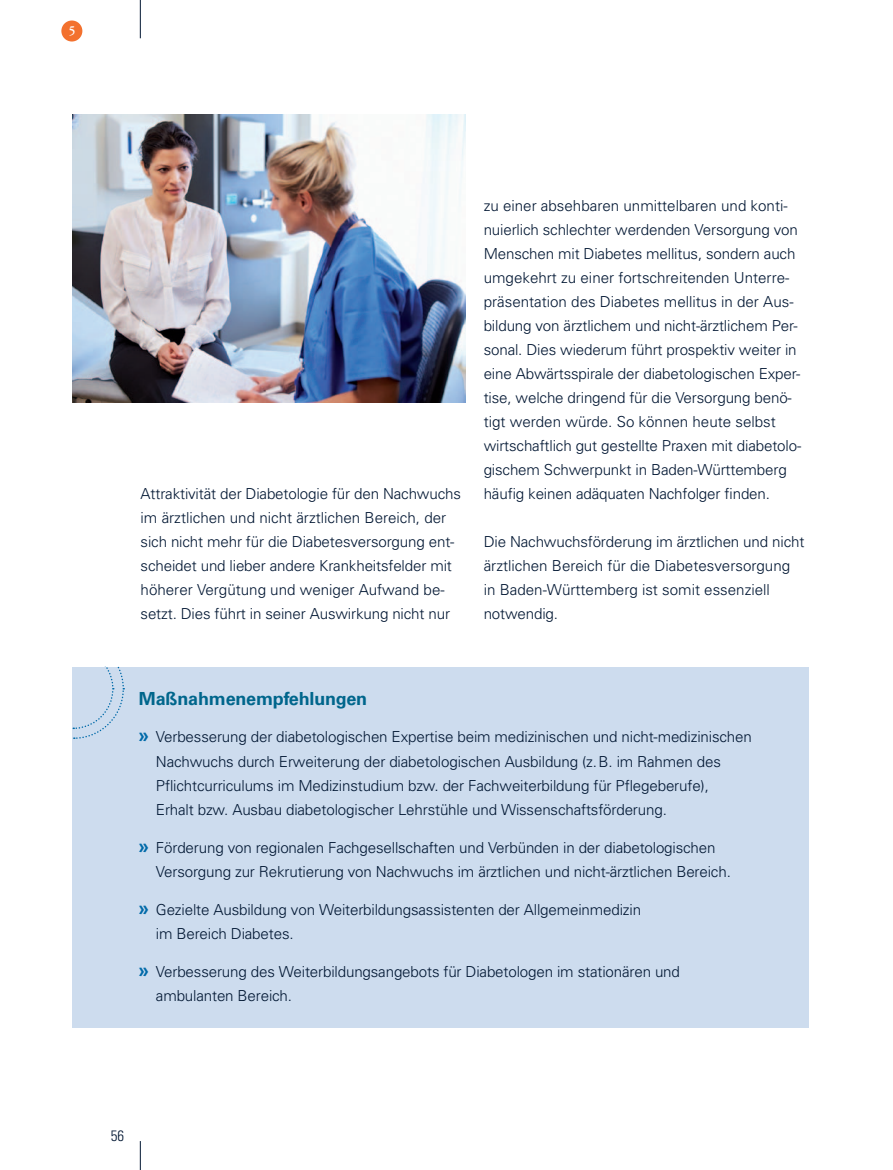
<style>
.page{position:relative;width:893px;height:1170px;background:#fff}
.page>*{position:absolute;margin:0;border:0;box-sizing:border-box;transform-origin:0 0}
.t1{font:700 18px "Univers CE";letter-spacing:-.01em;color:#00668c}
.t2{font:300 15.15px/24px "Univers";letter-spacing:-.01em;color:#001632}
.t3{font:300 condensed 15px "Univers";color:#001632}
.t4{font:500 13.8px "Garamont Amsterdam BQ";color:#fff}
.s1{font-family:"Vista Sans";font-weight:700;font-size:19.5px;color:#006aa9}
</style>
<div class="page">
<div style="left:72px;top:667px;width:736px;height:360px;background:#cddcee"></div>
<svg style="left:72px;top:667px;width:53px;height:72px"></svg>
<img style="left:72px;top:115px;width:394px;height:287px">
<svg style="left:140px;top:1141px;width:1px;height:28px"></svg>
<hr style="left:140px;top:0;width:1px;height:38px;background:#001632">
<div style="left:61px;top:20px;width:21px;height:22px;background:#f3712e;border-radius:50%"></div>
<p class="t4" style="left:69px;top:22px;width:8px">5</p>
<p class="t2" style="left:141px;top:481px;width:322px">Attraktivität der Diabetologie für den Nachwuchs im ärztlichen und nicht ärztlichen Bereich, der sich nicht mehr für die Diabetesversorgung ent&shy;scheidet und lieber andere Krankheitsfelder mit höherer Vergütung und weniger Aufwand be&shy;setzt. Dies führt in seiner Auswirkung nicht nur</p>
<p class="t2" style="left:484px;top:193px;width:319px">zu einer absehbaren unmittelbaren und konti&shy;nuierlich schlechter werdenden Versorgung von Menschen mit Diabetes mellitus, sondern auch umgekehrt zu einer fortschreitenden Unterre&shy;präsentation des Diabetes mellitus in der Aus&shy;bildung von ärztlichem und nicht-ärztlichem Per&shy;sonal. Dies wiederum führt prospektiv weiter in eine Abwärtsspirale der diabetologischen Exper&shy;tise, welche dringend für die Versorgung benö&shy;tigt werden würde. So können heute selbst wirtschaftlich gut gestellte Praxen mit diabetolo&shy;gischem Schwerpunkt in Baden-Württemberg häufig keinen adäquaten Nachfolger finden.</p>
<p class="t2" style="left:484px;top:529px;width:322px">Die Nachwuchsförderung im ärztlichen und nicht ärztlichen Bereich für die Diabetesversorgung in Baden-Württemberg ist somit essenziell notwendig.</p>
<p class="t1" style="left:139px;top:687px;width:230px">Maßnahmenempfehlungen</p>
<p class="t2" style="left:156px;top:725px;width:597px;text-indent:-17px"><span class="s1">»</span> Verbesserung der diabetologischen Expertise beim medizinischen und nicht-medizinischen Nachwuchs durch Erweiterung der diabetologischen Ausbildung (z.B. im Rahmen des Pflichtcurriculums im Medizinstudium bzw. der Fachweiterbildung für Pflegeberufe),<br>Erhalt bzw. Ausbau diabetologischer Lehrstühle und Wissenschaftsförderung.</p>
<p class="t2" style="left:156px;top:835px;width:576px;text-indent:-17px"><span class="s1">»</span> Förderung von regionalen Fachgesellschaften und Verbünden in der diabetologischen<br>Versorgung zur Rekrutierung von Nachwuchs im ärztlichen und nicht-ärztlichen Bereich.</p>
<p class="t2" style="left:156px;top:897px;width:487px;text-indent:-17px"><span class="s1">»</span> Gezielte Ausbildung von Weiterbildungsassistenten der Allgemeinmedizin im Bereich Diabetes.</p>
<p class="t2" style="left:156px;top:959px;width:526px;text-indent:-17px"><span class="s1">»</span> Verbesserung des Weiterbildungsangebots für Diabetologen im stationären und ambulanten Bereich.</p>
<p class="t3" style="left:111px;top:1126px;width:15px">56</p>
</div>
